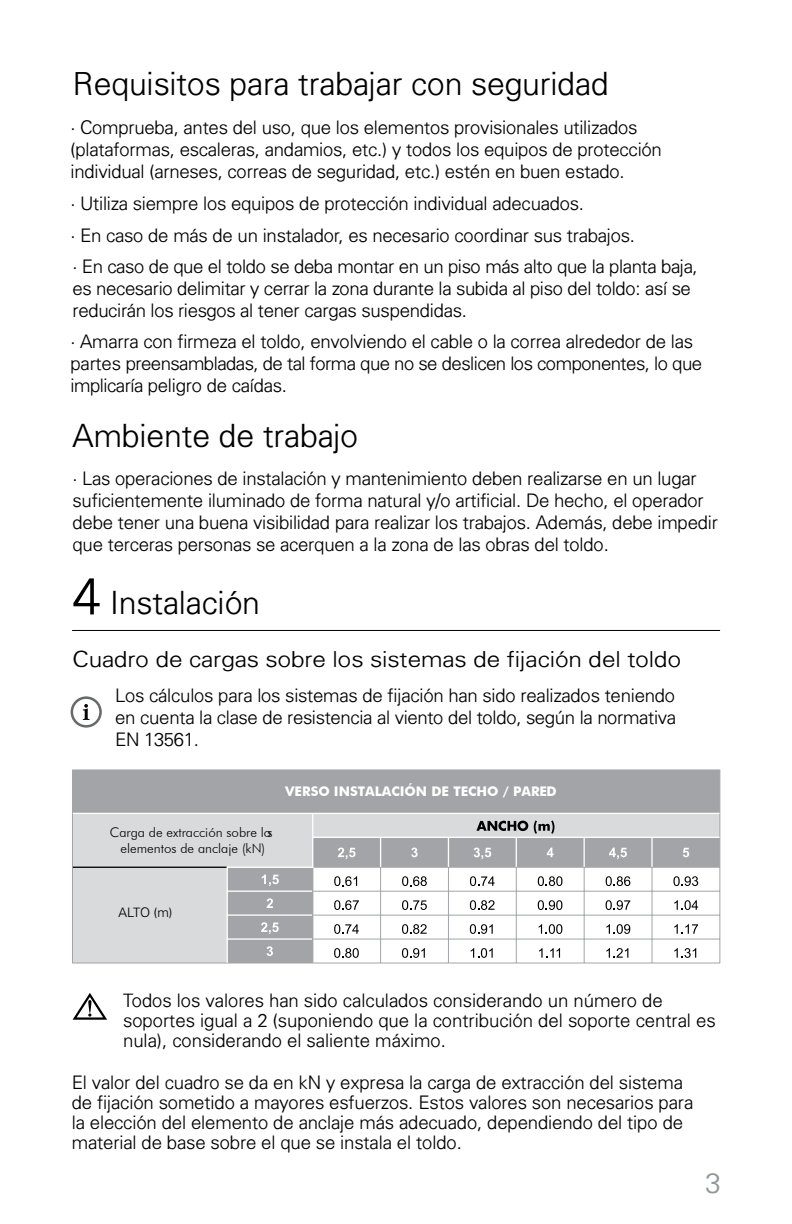
<style>
.page{position:relative;width:792px;height:1224px;background:#fff}
.page>*{position:absolute;margin:0;border:0;box-sizing:border-box;transform-origin:0 0}
.t1{font:300 32px "Univers";color:#000}
.t2{font:300 28px "Univers";color:#939598}
.t3{font:300 22px "Univers";color:#000;scale:1.11 1}
.t4{font:300 18.6px/22px "Univers";letter-spacing:-.01em;color:#000}
.t5{font:300 13.2px/16px "Futura BT";color:#000;text-align:center}
.t6{font:700 13.2px "Futura BT";color:#fff}
.t7{font:300 13px "Univers";color:#000}
.s1{font-size:52px}
</style>
<div class="page">
<hr style="left:72px;top:630px;width:648px;height:1px;background:#000">
<svg style="left:73px;top:993px;width:34px;height:27px"></svg>
<svg style="left:71px;top:696px;width:31px;height:32px"></svg>
<div style="left:72px;top:769px;width:648px;height:44px;background:#a2a4a7"></div>
<svg style="left:73px;top:814px;width:647px;height:149px;background:#c7c9ca"></svg>
<svg style="left:313px;top:868px;width:407px;height:95px"></svg>
<hr style="left:72px;top:963px;width:155px;height:1px;background:#a2a4a7">
<hr style="left:227px;top:963px;width:86px;height:1px;background:#a2a4a7">
<hr style="left:313px;top:963px;width:68px;height:1px;background:#a2a4a7">
<hr style="left:381px;top:963px;width:67px;height:1px;background:#a2a4a7">
<hr style="left:448px;top:963px;width:68px;height:1px;background:#a2a4a7">
<hr style="left:516px;top:963px;width:68px;height:1px;background:#a2a4a7">
<hr style="left:584px;top:963px;width:68px;height:1px;background:#a2a4a7">
<hr style="left:652px;top:963px;width:68px;height:1px;background:#a2a4a7">
<hr style="left:72px;top:770px;width:1px;height:43px;background:#a2a4a7">
<hr style="left:720px;top:770px;width:1px;height:43px;background:#a2a4a7">
<svg style="left:72px;top:813px;width:1px;height:24px"></svg>
<svg style="left:720px;top:813px;width:1px;height:24px"></svg>
<hr style="left:72px;top:837px;width:1px;height:30px;background:#a2a4a7">
<hr style="left:720px;top:837px;width:1px;height:30px;background:#a2a4a7">
<hr style="left:313px;top:867px;width:68px;height:1px;background:#a2a4a7">
<hr style="left:381px;top:867px;width:67px;height:1px;background:#a2a4a7">
<hr style="left:448px;top:867px;width:68px;height:1px;background:#a2a4a7">
<hr style="left:516px;top:867px;width:68px;height:1px;background:#a2a4a7">
<hr style="left:584px;top:867px;width:68px;height:1px;background:#a2a4a7">
<hr style="left:652px;top:867px;width:68px;height:1px;background:#a2a4a7">
<hr style="left:313px;top:891px;width:68px;height:1px;background:#a2a4a7">
<hr style="left:381px;top:891px;width:67px;height:1px;background:#a2a4a7">
<hr style="left:448px;top:891px;width:68px;height:1px;background:#a2a4a7">
<hr style="left:516px;top:891px;width:68px;height:1px;background:#a2a4a7">
<hr style="left:584px;top:891px;width:68px;height:1px;background:#a2a4a7">
<hr style="left:652px;top:891px;width:68px;height:1px;background:#a2a4a7">
<hr style="left:313px;top:915px;width:68px;height:1px;background:#a2a4a7">
<hr style="left:381px;top:915px;width:67px;height:1px;background:#a2a4a7">
<hr style="left:448px;top:915px;width:68px;height:1px;background:#a2a4a7">
<hr style="left:516px;top:915px;width:68px;height:1px;background:#a2a4a7">
<hr style="left:584px;top:915px;width:68px;height:1px;background:#a2a4a7">
<hr style="left:652px;top:915px;width:68px;height:1px;background:#a2a4a7">
<svg style="left:72px;top:867px;width:1px;height:96px"></svg>
<hr style="left:313px;top:939px;width:68px;height:1px;background:#a2a4a7">
<hr style="left:381px;top:939px;width:67px;height:1px;background:#a2a4a7">
<hr style="left:448px;top:939px;width:68px;height:1px;background:#a2a4a7">
<hr style="left:516px;top:939px;width:68px;height:1px;background:#a2a4a7">
<hr style="left:584px;top:939px;width:68px;height:1px;background:#a2a4a7">
<hr style="left:652px;top:939px;width:68px;height:1px;background:#a2a4a7">
<svg style="left:652px;top:868px;width:1px;height:95px"></svg>
<svg style="left:720px;top:868px;width:1px;height:95px"></svg>
<hr style="left:312px;top:837px;width:69px;height:1px;background:#fff">
<hr style="left:381px;top:837px;width:67px;height:1px;background:#fff">
<svg style="left:380px;top:838px;width:1px;height:125px"></svg>
<hr style="left:448px;top:837px;width:68px;height:1px;background:#fff">
<svg style="left:448px;top:838px;width:1px;height:125px"></svg>
<hr style="left:516px;top:837px;width:68px;height:1px;background:#fff">
<hr style="left:584px;top:837px;width:68px;height:1px;background:#fff">
<svg style="left:584px;top:838px;width:1px;height:125px"></svg>
<hr style="left:652px;top:837px;width:68px;height:1px;background:#fff">
<hr style="left:651px;top:838px;width:2px;height:29px;background:#fff">
<hr style="left:227px;top:867px;width:86px;height:1px;background:#fff">
<hr style="left:227px;top:891px;width:85px;height:1px;background:#fff">
<hr style="left:227px;top:914px;width:85px;height:2px;background:#fff">
<hr style="left:227px;top:938px;width:85px;height:2px;background:#fff">
<svg style="left:227px;top:868px;width:1px;height:95px"></svg>
<hr style="left:73px;top:867px;width:154px;height:1px;background:#000">
<svg style="left:312px;top:814px;width:1px;height:149px"></svg>
<svg style="left:338px;top:848px;width:17px;height:11px"></svg>
<svg style="left:411px;top:848px;width:7px;height:9px"></svg>
<svg style="left:609px;top:848px;width:18px;height:11px"></svg>
<svg style="left:683px;top:848px;width:6px;height:9px"></svg>
<svg style="left:262px;top:875px;width:17px;height:11px"></svg>
<svg style="left:606px;top:876px;width:24px;height:10px"></svg>
<svg style="left:673px;top:876px;width:25px;height:10px"></svg>
<svg style="left:267px;top:898px;width:6px;height:10px"></svg>
<svg style="left:334px;top:900px;width:25px;height:10px"></svg>
<svg style="left:402px;top:900px;width:25px;height:10px"></svg>
<svg style="left:606px;top:900px;width:24px;height:10px"></svg>
<svg style="left:674px;top:900px;width:24px;height:10px"></svg>
<svg style="left:261px;top:922px;width:18px;height:12px"></svg>
<svg style="left:334px;top:924px;width:25px;height:10px"></svg>
<svg style="left:402px;top:924px;width:25px;height:10px"></svg>
<svg style="left:606px;top:924px;width:24px;height:10px"></svg>
<svg style="left:674px;top:924px;width:24px;height:10px"></svg>
<svg style="left:267px;top:946px;width:6px;height:10px"></svg>
<svg style="left:334px;top:948px;width:25px;height:10px"></svg>
<svg style="left:402px;top:948px;width:23px;height:10px"></svg>
<svg style="left:606px;top:948px;width:22px;height:10px"></svg>
<svg style="left:674px;top:948px;width:22px;height:10px"></svg>
<svg style="left:334px;top:876px;width:23px;height:10px"></svg>
<svg style="left:402px;top:876px;width:25px;height:10px"></svg>
<svg style="left:470px;top:820px;width:92px;height:143px"></svg>
<h1 class="t1" style="left:73px;top:64px;width:538px">Requisitos para trabajar con seguridad</h1>
<p class="t4" style="left:71px;top:116px;width:593px">• Comprueba, antes del uso, que los elementos provisionales utilizados (plataformas, escaleras, andamios, etc.) y todos los equipos de protección individual (arneses, correas de seguridad, etc.) estén en buen estado.</p>
<p class="t4" style="left:71px;top:192px;width:515px">• Utiliza siempre los equipos de protección individual adecuados.</p>
<p class="t4" style="left:71px;top:224px;width:566px">• En caso de más de un instalador, es necesario coordinar sus trabajos.</p>
<p class="t4" style="left:73px;top:255px;width:627px">• En caso de que el toldo se deba montar en un piso más alto que la planta baja, es necesario delimitar y cerrar la zona durante la subida al piso del toldo: así se reducirán los riesgos al tener cargas suspendidas.</p>
<p class="t4" style="left:71px;top:330px;width:633px">• Amarra con firmeza el toldo, envolviendo el cable o la correa alrededor de las partes preensambladas, de tal forma que no se deslicen los componentes, lo que implicaría peligro de caídas.</p>
<h1 class="t1" style="left:73px;top:416px;width:287px">Ambiente de trabajo</h1>
<p class="t4" style="left:73px;top:466px;width:647px">• Las operaciones de instalación y mantenimiento deben realizarse en un lugar suficientemente iluminado de forma natural y/o artificial. De hecho, el operador debe tener una buena visibilidad para realizar los trabajos. Además, debe impedir que terceras personas se acerquen a la zona de las obras del toldo.</p>
<h1 class="t1" style="left:73px;top:584px;width:189px"><span class="s1">4</span> Instalación</h1>
<p class="t3" style="left:73px;top:646px;width:550px">Cuadro de cargas sobre los sistemas de fijación del toldo</p>
<p class="t4" style="left:115px;top:684px;width:562px;text-align:justify">Los cálculos para los sistemas de fijación han sido realizados teniendo en cuenta la clase de resistencia al viento del toldo, según la normativa EN 13561.</p>
<p class="t5" style="left:110px;top:824px;width:164px">Carga de extracción sobre los elementos de anclaje (kN)</p>
<p class="t6" style="left:285px;top:783px;width:273px">VERSO INSTALACIÓN DE TECHO / PARED</p>
<p class="t7" style="left:118px;top:904px;width:56px">ALTO (m)</p>
<p class="t4" style="left:123px;top:990px;width:594px;line-height:20px">Todos los valores han sido calculados considerando un número de soportes igual a 2 (suponiendo que la contribución del soporte central es nula), considerando el saliente máximo.</p>
<p class="t4" style="left:72px;top:1072px;width:623px;line-height:20px">El valor del cuadro se da en kN y expresa la carga de extracción del sistema de fijación sometido a mayores esfuerzos. Estos valores son necesarios para la elección del elemento de anclaje más adecuado, dependiendo del tipo de material de base sobre el que se instala el toldo.</p>
<h2 class="t2" style="left:706px;top:1166px;width:17px">3</h2>
</div>
